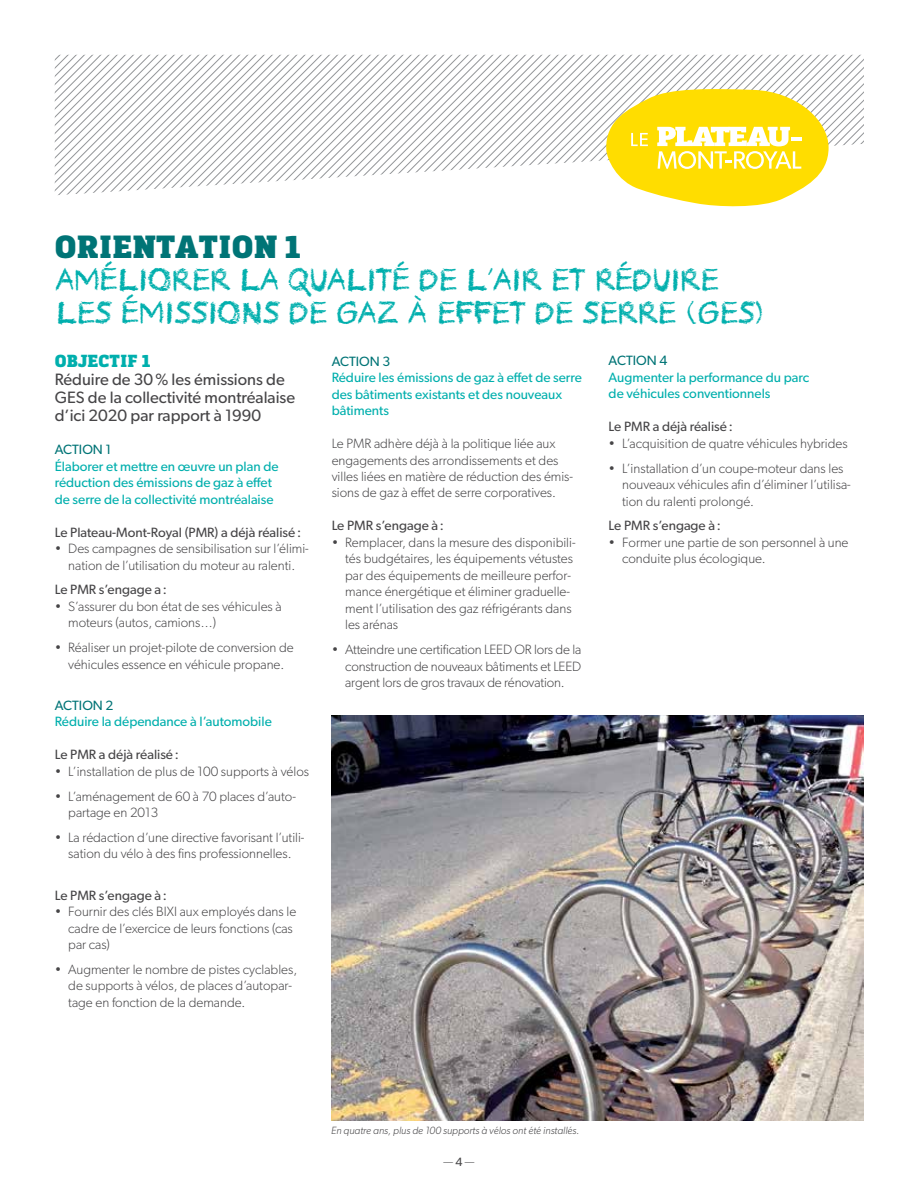
<style>
.page{position:relative;width:918px;height:1188px;background:#fff}
.page>*{position:absolute;margin:0;border:0;box-sizing:border-box;transform-origin:0 0}
.t1{font:33px/33px "Crayon Hand";letter-spacing:-.01em;color:#00afad}
.t2{font:900 33px "Kondolar";letter-spacing:.005em;color:#007476}
.t3{font:900 18px "Kondolar";letter-spacing:.005em;color:#00afad}
.t4{font:16.5px/18px "Gibson";color:#464547}
.t5{font:300 13.5px/16.5px "Gibson";color:#464547}
.t6{font:13.5px/16.5px "Gibson";color:#00afad}
.t7{font:13.5px "Gibson";color:#464547}
.t8{font:13.5px "Gibson";color:#007476}
.t9{font:300 12px "Gibson";color:#464547}
.t10{font:italic 300 10.5px "Gibson";color:#464547}
.s1{font-weight:400}
</style>
<div class="page">
<svg style="left:55px;top:55px;width:809px;height:140px"></svg>
<svg style="left:605px;top:88px;width:224px;height:119px"></svg>
<img style="left:332px;top:716px;width:532px;height:404px">
<h1 class="t2" style="left:55px;top:226px;width:247px">ORIENTATION 1</h1>
<h1 class="t1" style="left:55px;top:265px;width:710px">AMÉLIORER LA QUALITÉ DE L’AIR ET RÉDUIRE<br>LES ÉMISSIONS DE GAZ À EFFET DE SERRE (GES)</h1>
<h2 class="t3" style="left:55px;top:349px;width:97px">OBJECTIF 1</h2>
<p class="t4" style="left:55px;top:370px;width:242px">Réduire de 30% les émissions de<br>GES de la collectivité montréalaise d’ici 2020 par rapport à 1990</p>
<p class="t8" style="left:55px;top:441px;width:58px">Action 1</p>
<p class="t6" style="left:55px;top:457px;width:225px">Élaborer et mettre en œuvre un plan de réduction des émissions de gaz à effet de serre de la collectivité montréalaise</p>
<p class="t7" style="left:55px;top:524px;width:248px">Le Plateau-Mont-Royal (PMR) a déjà réalisé:</p>
<p class="t5" style="left:55px;top:540px;width:256px;text-align:center">• Des campagnes de sensibilisation sur l’élimi&shy;nation de l’utilisation du moteur au ralenti.</p>
<p class="t7" style="left:55px;top:582px;width:114px">Le PMR s’engage a :</p>
<p class="t5" style="left:68px;top:598px;width:215px;text-indent:-14px">• S’assurer du bon état de ses véhicules à moteurs (autos, camions…)</p>
<p class="t5" style="left:55px;top:639px;width:241px;text-align:center">• Réaliser un projet-pilote de conversion de véhicules essence en véhicule propane.</p>
<p class="t8" style="left:55px;top:697px;width:60px">Action 2</p>
<p class="t6" style="left:55px;top:713px;width:219px">Réduire la dépendance à l’automobile</p>
<p class="t7" style="left:55px;top:747px;width:126px">Le PMR a déjà réalisé:</p>
<p class="t5" style="left:55px;top:763px;width:256px">• L’installation de plus de 100 supports à vélos</p>
<p class="t5" style="left:68px;top:787px;width:229px;text-indent:-14px">• L’aménagement de 60 à 70 places d’auto&shy;partage en 2013</p>
<p class="t5" style="left:55px;top:829px;width:251px;text-align:center">• La rédaction d’une directive favorisant l’utili&shy;sation du vélo à des fins professionnelles.</p>
<p class="t7" style="left:55px;top:887px;width:114px">Le PMR s’engage à :</p>
<p class="t5" style="left:68px;top:903px;width:229px;text-indent:-14px">• Fournir des clés BIXI aux employés dans le cadre de l’exercice de leurs fonctions (cas par cas)</p>
<p class="t5" style="left:68px;top:961px;width:230px;text-indent:-14px">• Augmenter le nombre de pistes cyclables, de supports à vélos, de places d’autopar&shy;tage en fonction de la demande.</p>
<p class="t8" style="left:609px;top:353px;width:60px">Action 4</p>
<p class="t6" style="left:609px;top:369px;width:202px">Augmenter la performance du parc de véhicules conventionnels</p>
<p class="t7" style="left:609px;top:419px;width:126px">Le PMR a déjà réalisé:</p>
<p class="t5" style="left:609px;top:435px;width:240px">• L’acquisition de quatre véhicules hybrides</p>
<p class="t5" style="left:622px;top:460px;width:230px;text-indent:-14px">• L’installation d’un coupe-moteur dans les nouveaux véhicules afin d’éliminer l’utilisa&shy;tion du ralenti prolongé.</p>
<p class="t7" style="left:609px;top:518px;width:114px">Le PMR s’engage à :</p>
<p class="t5" style="left:622px;top:534px;width:228px;text-indent:-14px">• Former une partie de son personnel à une conduite plus écologique.</p>
<p class="t8" style="left:332px;top:353px;width:60px">Action 3</p>
<p class="t6" style="left:332px;top:369px;width:252px">Réduire les émissions de gaz à effet de serre des bâtiments existants et des nouveaux bâtiments</p>
<p class="t5" style="left:332px;top:435px;width:243px">Le PMR adhère déjà à la politique liée aux engagements des arrondissements et des villes liées en matière de réduction des émis&shy;sions de gaz à effet de serre corporatives.</p>
<p class="t7" style="left:332px;top:518px;width:114px">Le PMR s’engage à :</p>
<p class="t5" style="left:345px;top:534px;width:232px;text-indent:-14px">• Remplacer, dans la mesure des disponibili&shy;tés budgétaires, les équipements vétustes par des équipements de meilleure perfor&shy;mance énergétique et éliminer graduelle&shy;ment l’utilisation des gaz réfrigérants dans les arénas</p>
<p class="t5" style="left:345px;top:641px;width:238px;text-align:justify;text-indent:-14px">• Atteindre une certification LEED OR lors de la construction de nouveaux bâtiments et LEED argent lors de gros travaux de rénovation.</p>
<p class="t10" style="left:331px;top:1124px;width:250px">En quatre ans, plus de 100 supports à vélos ont été installés.</p>
<p class="t9" style="left:443px;top:1154px;width:33px">— <span class="s1">4</span> —</p>
</div>
